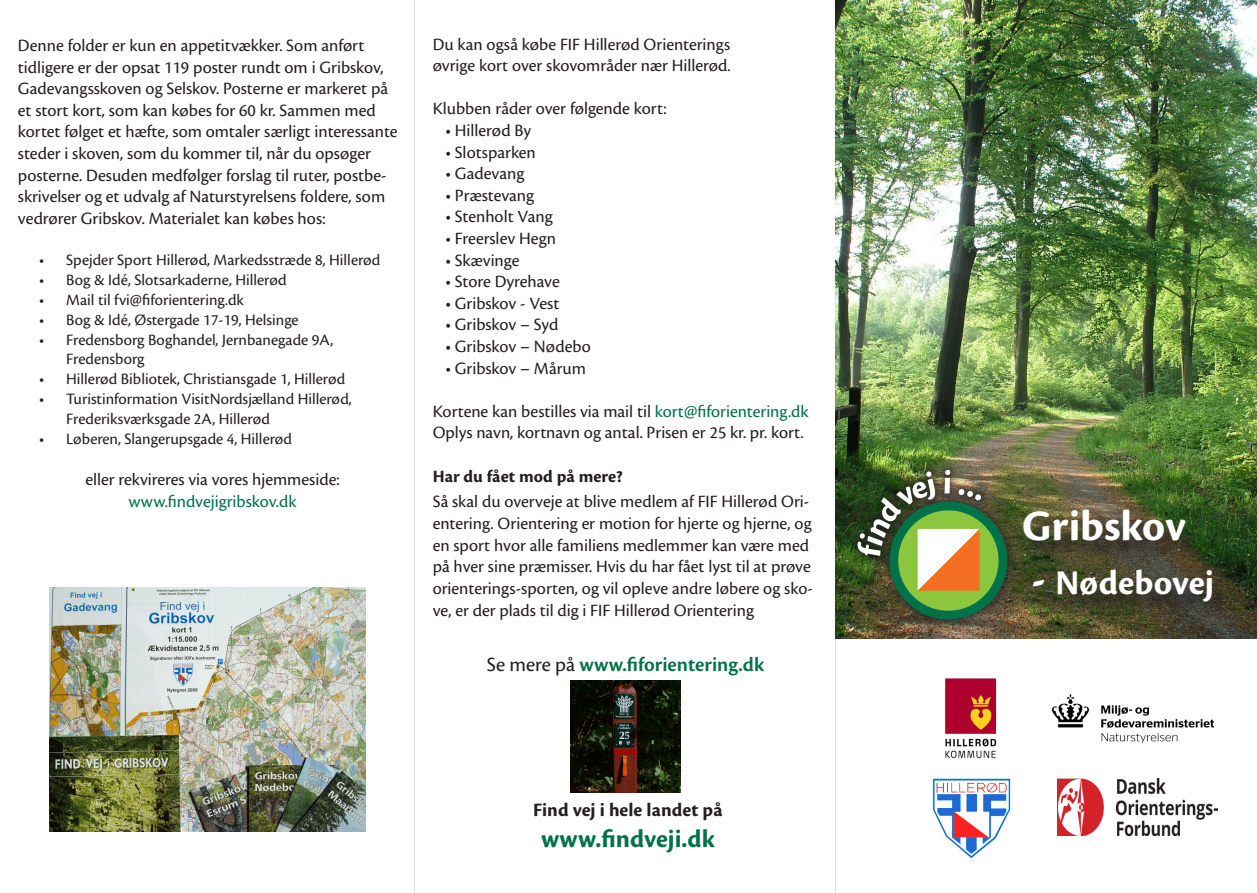
<style>
.page{position:relative;width:1257px;height:893px;background:#fff}
.page>*{position:absolute;margin:0;border:0;box-sizing:border-box;transform-origin:0 0}
.t1{font:700 45px "Cronos Pro";color:#fff}
.t2{font:700 36px "Cronos Pro";letter-spacing:.005em;color:#fff}
.t3{font:700 26.25px "Cronos Pro";color:#007249}
.t4{font:600 21px "Cronos Pro";color:#007249}
.t5{font:700 19.65px "Cronos Pro";color:#231f20}
.t6{font:18px/21.6px "Cronos Pro";color:#231f20}
.t7{font:18px "Cronos Pro";color:#007249}
.t8{font:700 18px "Cronos Pro";color:#231f20}
.t9{font:16.5px/19.8px "Cronos Pro";color:#231f20}
.s1{color:#007249}
.s2{font-weight:400;color:#231f20}
.s3{font-size:45px}
</style>
<div class="page">
<img style="left:932px;top:779px;width:78px;height:80px">
<img style="left:945px;top:678px;width:52px;height:81px">
<img style="left:1052px;top:694px;width:161px;height:48px">
<img style="left:1057px;top:779px;width:160px;height:56px">
<img style="left:570px;top:681px;width:110px;height:111px">
<img style="left:49px;top:587px;width:316px;height:244px">
<img style="left:836px;top:0;width:420px;height:638px">
<div style="left:1026px;top:512px;width:204px;height:108px;background:#231f20;opacity:.75"></div>
<div style="left:848px;top:461px;width:167px;height:167px;background:#231f20;opacity:.6"></div>
<div style="left:889px;top:502px;width:118px;height:117px;background:#007249;border-radius:50%"></div>
<div style="left:898px;top:510px;width:100px;height:101px;background:#8bc63e;border-radius:50%"></div>
<img style="left:856px;top:470px;width:125px;height:121px">
<p class="t6" style="left:18px;top:35px;width:381px">Denne folder er kun en appetitvækker. Som anført tidligere er der opsat 119 poster rundt om i Gribskov, Gadevangsskoven og Selskov. Posterne er markeret på et stort kort, som kan købes for 60 kr. Sammen med kortet følget et hæfte, som omtaler særligt interessante steder i skoven, som du kommer til, når du opsøger posterne. Desuden medfølger forslag til ruter, postbe&shy;skrivelser og et udvalg af Naturstyrelsens foldere, som vedrører Gribskov. Materialet kan købes hos:</p>
<p class="t9" style="left:39px;top:250px;width:343px">• Spejder Sport Hillerød, Markedsstræde 8, Hillerød</p>
<p class="t9" style="left:39px;top:270px;width:249px">• Bog &amp; Idé, Slotsarkaderne, Hillerød</p>
<p class="t9" style="left:39px;top:290px;width:206px">• Mail til fvi@fiforientering.dk</p>
<p class="t9" style="left:39px;top:310px;width:261px">• Bog &amp; Idé, Østergade 17-19, Helsinge</p>
<p class="t9" style="left:66px;top:330px;width:268px;text-indent:-27px">• Fredensborg Boghandel, Jernbanegade 9A,<br>Fredensborg</p>
<p class="t9" style="left:39px;top:369px;width:307px">• Hillerød Bibliotek, Christiansgade 1, Hillerød</p>
<p class="t9" style="left:66px;top:389px;width:287px;text-indent:-27px">• Turistinformation VisitNordsjælland Hillerød,<br>Frederiksværksgade 2A, Hillerød</p>
<p class="t9" style="left:39px;top:429px;width:254px">• Løberen, Slangerupsgade 4, Hillerød</p>
<p class="t6" style="left:85px;top:469px;width:256px">eller rekvireres via vores hjemmeside:</p>
<p class="t7" style="left:129px;top:491px;width:169px">www.findvejigribskov.dk</p>
<p class="t6" style="left:433px;top:33px;width:299px">Du kan også købe FIF Hillerød Orienterings</p>
<p class="t6" style="left:433px;top:55px;width:299px">øvrige kort over skovområder nær Hillerød.</p>
<p class="t6" style="left:433px;top:98px;width:235px">Klubben råder over følgende kort:</p>
<p class="t6" style="left:445px;top:120px;width:87px">• Hillerød By</p>
<p class="t6" style="left:445px;top:141px;width:92px">• Slotsparken</p>
<p class="t6" style="left:445px;top:163px;width:80px">• Gadevang</p>
<p class="t6" style="left:445px;top:184px;width:90px">• Præstevang</p>
<p class="t6" style="left:445px;top:206px;width:109px">• Stenholt Vang</p>
<p class="t6" style="left:445px;top:228px;width:112px">• Freerslev Hegn</p>
<p class="t6" style="left:445px;top:249px;width:76px">• Skævinge</p>
<p class="t6" style="left:445px;top:271px;width:116px">• Store Dyrehave</p>
<p class="t6" style="left:445px;top:292px;width:115px">• Gribskov - Vest</p>
<p class="t6" style="left:445px;top:314px;width:114px">• Gribskov – Syd</p>
<p class="t6" style="left:445px;top:336px;width:147px">• Gribskov – Nødebo</p>
<p class="t6" style="left:445px;top:357px;width:142px">• Gribskov – Mårum</p>
<p class="t6" style="left:433px;top:400px;width:377px">Kortene kan bestilles via mail til <span class="s1">kort@fiforientering.dk</span></p>
<p class="t6" style="left:433px;top:422px;width:372px">Oplys navn, kortnavn og antal. Prisen er 25 kr. pr. kort.</p>
<p class="t8" style="left:433px;top:466px;width:192px">Har du fået mod på mere?</p>
<p class="t6" style="left:433px;top:491px;width:381px">Så skal du overveje at blive medlem af FIF Hillerød Ori&shy;entering. Orientering er motion for hjerte og hjerne, og en sport hvor alle familiens medlemmer kan være med på hver sine præmisser. Hvis du har fået lyst til at prøve orienterings-sporten, og vil opleve andre løbere og sko&shy;ve, er der plads til dig i FIF Hillerød Orientering</p>
<p class="t4" style="left:486px;top:652px;width:279px"><span class="s2">Se mere på</span> www.fiforientering.dk</p>
<p class="t5" style="left:533px;top:799px;width:191px">Find vej i hele landet på</p>
<p class="t3" style="left:541px;top:824px;width:175px">www.findveji.dk</p>
<p class="t1" style="left:1022px;top:500px;width:165px">Gribskov</p>
<p class="t2" style="left:1031px;top:562px;width:184px"><span class="s3">-</span> Nødebovej</p>
</div>
